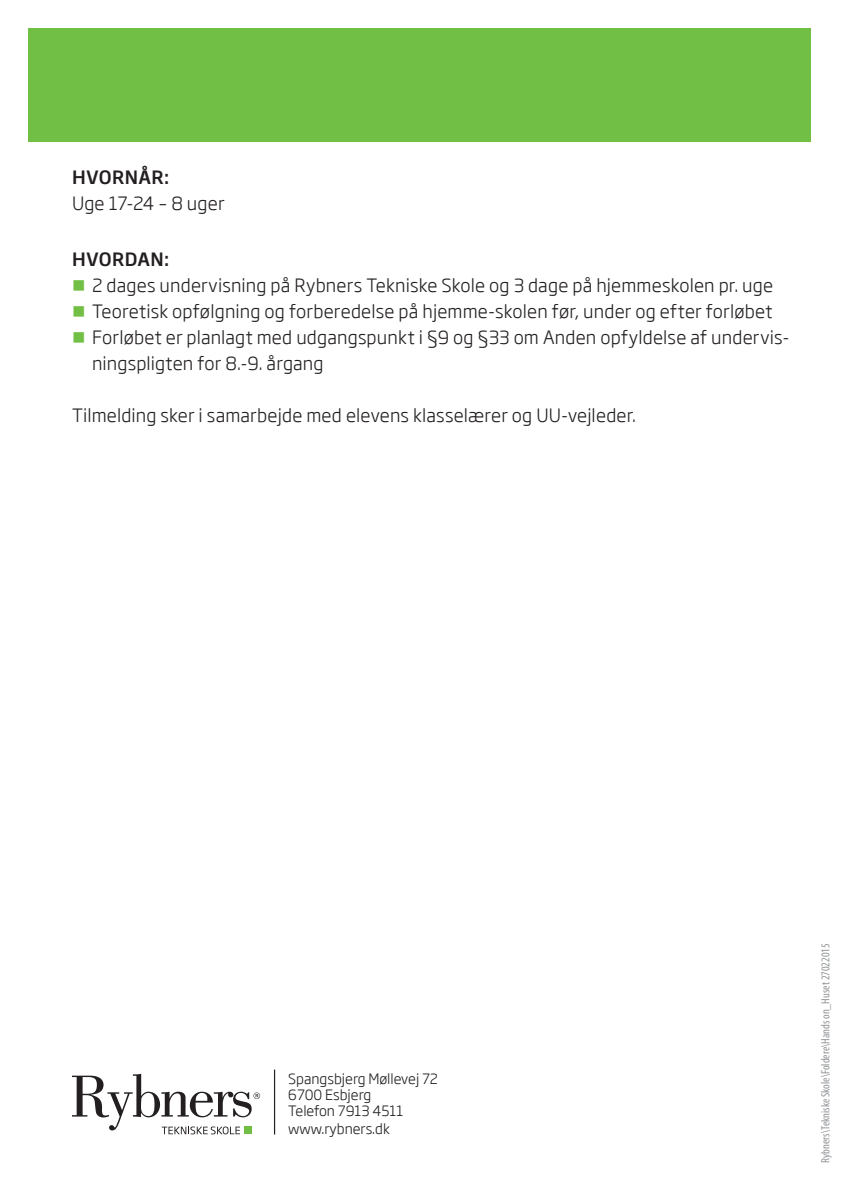
<style>
.page{position:relative;width:842px;height:1191px;background:#fff}
.page>*{position:absolute;margin:0;border:0;box-sizing:border-box;transform-origin:0 0}
.Brødtekst{font:300 18px/26px "Soho Gothic Std";letter-spacing:.01em;color:#231f20}
._02{font:500 18px "Soho Gothic Std";letter-spacing:.02em;color:#231f20}
.t1{font:300 14px "Soho Gothic Std";color:#231f20}
.t2{font:condensed 12px "Myriad Pro";color:#939598}
.s1{color:#71bf44}
</style>
<div class="page">
<div style="left:28px;top:28px;width:783px;height:114px;background:#71bf44"></div>
<svg style="left:72px;top:1073px;width:188px;height:61px"></svg>
<hr style="left:274px;top:1069px;width:1px;height:65px;background:#231f20">
<p class="_02" style="left:72px;top:166px;width:99px">HVORNÅR:</p>
<p class="Brødtekst" style="left:72px;top:191px;width:154px">Uge 17-24 – 8 uger</p>
<p class="_02" style="left:72px;top:248px;width:99px">HVORDAN:</p>
<p class="Brødtekst" style="left:72px;top:273px;width:703px"><span class="s1">■</span> 2 dages undervisning på Rybners Tekniske Skole og 3 dage på hjemmeskolen pr. uge</p>
<p class="Brødtekst" style="left:72px;top:299px;width:702px"><span class="s1">■</span> Teoretisk opfølgning og forberedelse på hjemme-skolen før, under og efter forløbet</p>
<p class="Brødtekst" style="left:92px;top:325px;width:699px;text-indent:-20px"><span class="s1">■</span> Forløbet er planlagt med udgangspunkt i §9 og §33 om Anden opfyldelse af undervis&shy;ningspligten for 8.-9. årgang</p>
<p class="Brødtekst" style="left:72px;top:403px;width:566px">Tilmelding sker i samarbejde med elevens klasselærer og UU-vejleder.</p>
<p class="t1" style="left:288px;top:1069px;width:151px">Spangsbjerg Møllevej 72</p>
<p class="t1" style="left:288px;top:1085px;width:84px">6700 Esbjerg</p>
<p class="t1" style="left:288px;top:1101px;width:117px">Telefon 7913 4511</p>
<p class="t1" style="left:288px;top:1119px;width:103px">www.rybners.dk</p>
<p class="t2" style="left:818px;top:1162px;width:221px;rotate:-90deg">Rybners\Tekniske Skole\Foldere\Hands on_Huset 27022015</p>
</div>
